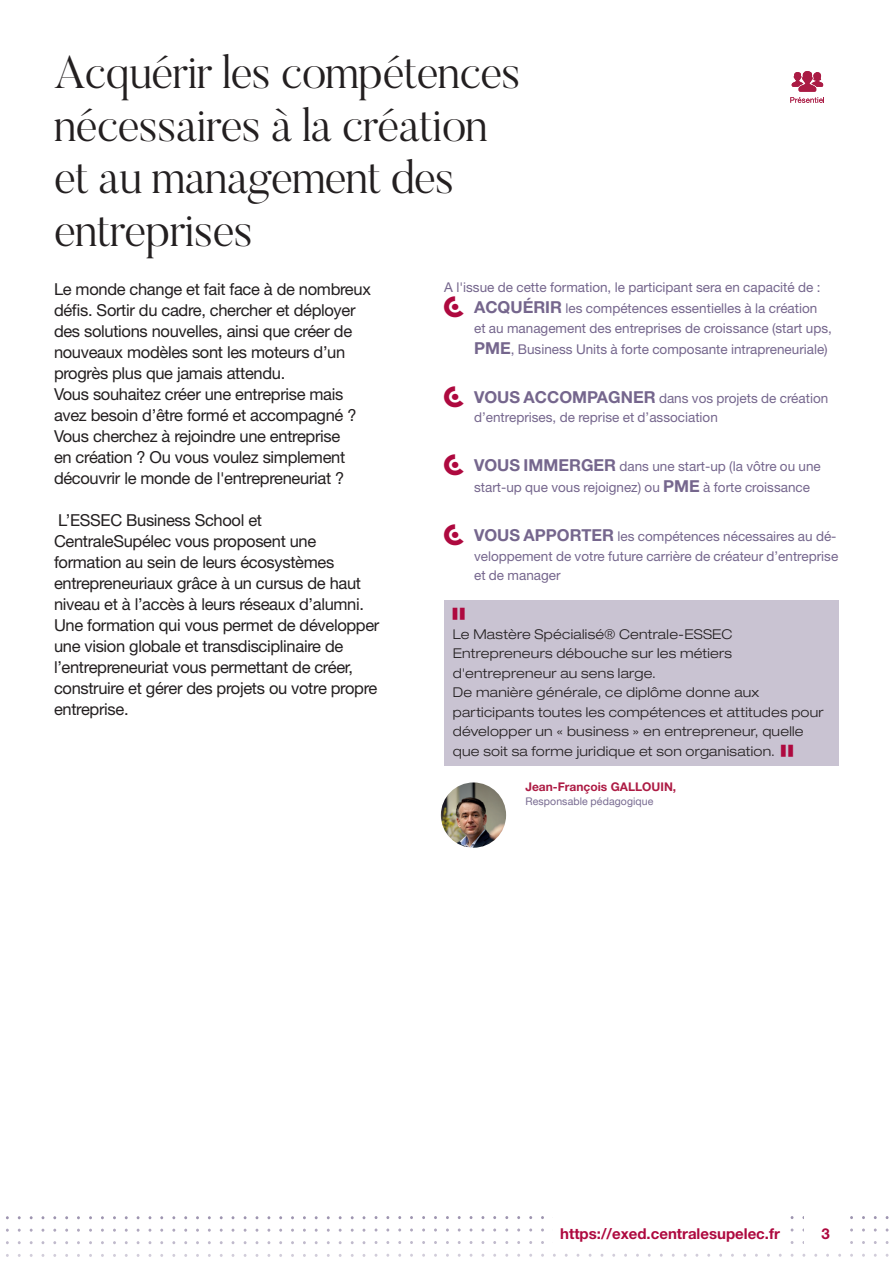
<style>
.page{position:relative;width:893px;height:1263px;background:#fff}
.page>*{position:absolute;margin:0;border:0;box-sizing:border-box;transform-origin:0 0}
.t1{font:300 46.5px/52.5px "Butler";letter-spacing:-.02em;color:#231f20}
.t2{font:16.5px/21px "Helvetica Neue LT Std";letter-spacing:-.02em;color:#231f20}
.t3{font:700 15px "Helvetica Neue LT Std";color:#ae093f}
.t4{font:13.5px/21px "Helvetica Neue LT Std";color:#75668d}
.t5{font:300 expanded 13.5px/19.5px "Helvetica Neue LT Std";letter-spacing:.02em;color:#231f20}
.t6{font:700 12px "Helvetica Neue LT Std";color:#ad1b44}
.t7{font:12px "centralesupelec";color:#ae093f}
.t8{font:10.5px "Helvetica Neue";letter-spacing:.01em;color:#786b91}
.s1{font-family:"centralesupelec";font-size:21px;color:#ae093f}
.s2{font-weight:700;font-size:16.5px}
.s3{font-family:"centralesupelec";font-weight:400;font-stretch:normal;font-size:12px;color:#ae093f}
</style>
<div class="page">
<div style="left:444px;top:600px;width:395px;height:165px;background:#c9c3d2"></div>
<img style="left:441px;top:782px;width:65px;height:66px;border-radius:33px">
<svg style="left:790px;top:71px;width:34px;height:32px"></svg>
<h1 class="t1" style="left:54px;top:45px;width:468px">Acquérir les compétences nécessaires à la création et au management des entreprises</h1>
<p class="t2" style="left:54px;top:278px;width:318px">Le monde change et fait face à de nombreux défis. Sortir du cadre, chercher et déployer des solutions nouvelles, ainsi que créer de nouveaux modèles sont les moteurs d’un progrès plus que jamais attendu.<br>Vous souhaitez créer une entreprise mais avez besoin d’être formé et accompagné ?<br>Vous cherchez à rejoindre une entreprise<br>en création ? Ou vous voulez simplement découvrir le monde de l'entrepreneuriat ?</p>
<p class="t2" style="left:54px;top:509px;width:327px">L’ESSEC Business School et<br>CentraleSupélec vous proposent une formation au sein de leurs écosystèmes entrepreneuriaux grâce à un cursus de haut niveau et à l’accès à leurs réseaux d’alumni.<br>Une formation qui vous permet de développer une vision globale et transdisciplinaire de l’entrepreneuriat vous permettant de créer, construire et gérer des projets ou votre propre entreprise.</p>
<p class="t4" style="left:444px;top:277px;width:378px">A l'issue de cette formation, le participant sera en capacité de : <span class="s1">b</span> <span class="s2">ACQUÉRIR</span> les compétences essentielles à la création</p>
<p class="t4" style="left:474px;top:317px;width:359px">et au management des entreprises de croissance (start ups,<br><span class="s2">PME</span>, Business Units à forte composante intrapreneuriale)</p>
<p class="t4" style="left:474px;top:388px;width:356px;line-height:19.5px;text-indent:-30px"><span class="s1">b</span> <span class="s2">VOUS ACCOMPAGNER</span> dans vos projets de création d’entreprises, de reprise et d’association</p>
<p class="t4" style="left:474px;top:456px;width:348px;text-indent:-30px"><span class="s1">b</span> <span class="s2">VOUS IMMERGER</span> dans une start-up (la vôtre ou une start-up que vous rejoignez) ou <span class="s2">PME</span> à forte croissance</p>
<p class="t4" style="left:474px;top:527px;width:366px;line-height:19.5px;text-indent:-30px"><span class="s1">b</span> <span class="s2">VOUS APPORTER</span> les compétences nécessaires au dé&shy;veloppement de votre future carrière de créateur d’entreprise et de manager</p>
<p class="t7" style="left:453px;top:608px;width:13px">"</p>
<p class="t5" style="left:453px;top:624px;width:372px">Le Mastère Spécialisé® Centrale-ESSEC Entrepreneurs débouche sur les métiers d'entrepreneur au sens large.<br>De manière générale, ce diplôme donne aux participants toutes les compétences et attitudes pour développer un « business » en entrepreneur, quelle que soit sa forme juridique et son organisation. <span class="s3">»"</span></p>
<p class="t6" style="left:525px;top:779px;width:152px">Jean-François GALLOUIN,</p>
<p class="t8" style="left:525px;top:794px;width:130px">Responsable pédagogique</p>
<p class="t3" style="left:560px;top:1224px;width:221px">https://exed.centralesupelec.fr</p>
<p class="t3" style="left:822px;top:1224px;width:10px">3</p>
</div>
